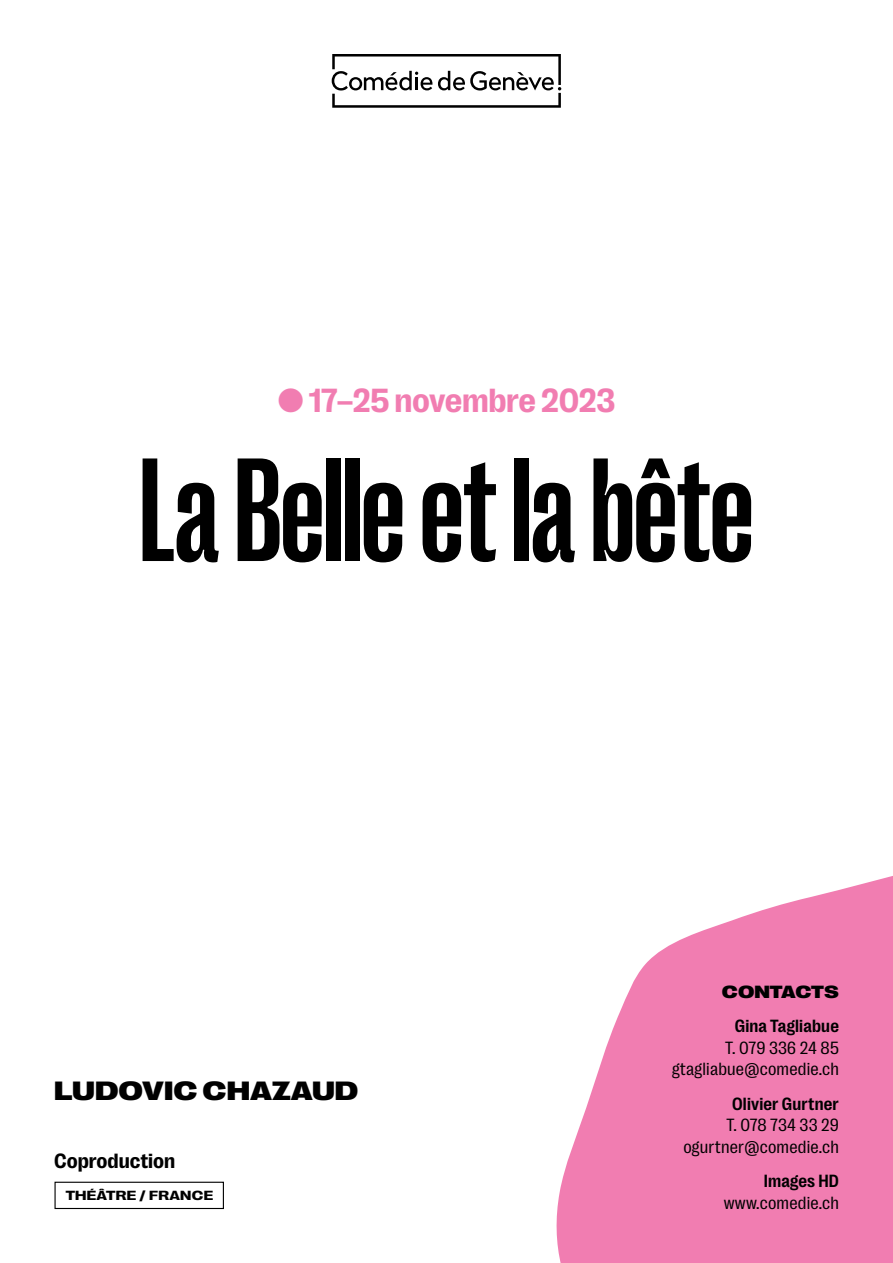
<style>
.page{position:relative;width:893px;height:1263px;background:#fff}
.page>*{position:absolute;margin:0;border:0;box-sizing:border-box;transform-origin:0 0}
.t1{font:700 150px "Right Grotesk Tight";letter-spacing:-.01em;color:#000}
.t2{font:700 34.05px "Right Grotesk";letter-spacing:-.01em;color:#f17db1}
.t3{font:27px "Right Grotesk Spatial Dark";color:#000}
.t4{font:700 21px "Right Grotesk";color:#000}
.t5{font:18px/21.6px "Right Grotesk Text";letter-spacing:.01em;color:#000;text-align:right}
.t6{font:700 18px "Right Grotesk Text";letter-spacing:.01em;color:#000}
.t7{font:18px "Right Grotesk Spatial Dark";color:#000}
.t8{font:700 13.5px "Right Grotesk Spatial";letter-spacing:.02em;color:#000}
</style>
<div class="page">
<svg style="left:556px;top:876px;width:337px;height:387px;fill:#f17db1"></svg>
<div style="left:55px;top:1182px;width:169px;height:27px;border:1px solid #000"></div>
<svg style="left:332px;top:54px;width:229px;height:54px"></svg>
<h2 class="t2" style="left:278px;top:382px;width:339px">⬤ 17–25 novembre 2023</h2>
<h1 class="t1" style="left:139px;top:433px;width:617px">La Belle et la bête</h1>
<h3 class="t3" style="left:54px;top:1076px;width:306px">LUDOVIC CHAZAUD</h3>
<p class="t4" style="left:54px;top:1149px;width:123px">Coproduction</p>
<p class="t8" style="left:66px;top:1188px;width:149px">THÉÂTRE / FRANCE</p>
<p class="t7" style="left:722px;top:982px;width:119px">CONTACTS</p>
<p class="t6" style="left:735px;top:1016px;width:106px">Gina Tagliabue</p>
<p class="t5" style="left:672px;top:1037px;width:168px">T. 079 336 24 85 gtagliabue@comedie.ch</p>
<p class="t6" style="left:732px;top:1094px;width:108px">Olivier Gurtner</p>
<p class="t5" style="left:683px;top:1114px;width:157px">T. 078 734 33 29 ogurtner@comedie.ch</p>
<p class="t6" style="left:764px;top:1171px;width:77px">Images HD</p>
<p class="t5" style="left:724px;top:1192px;width:117px">www.comedie.ch</p>
</div>
